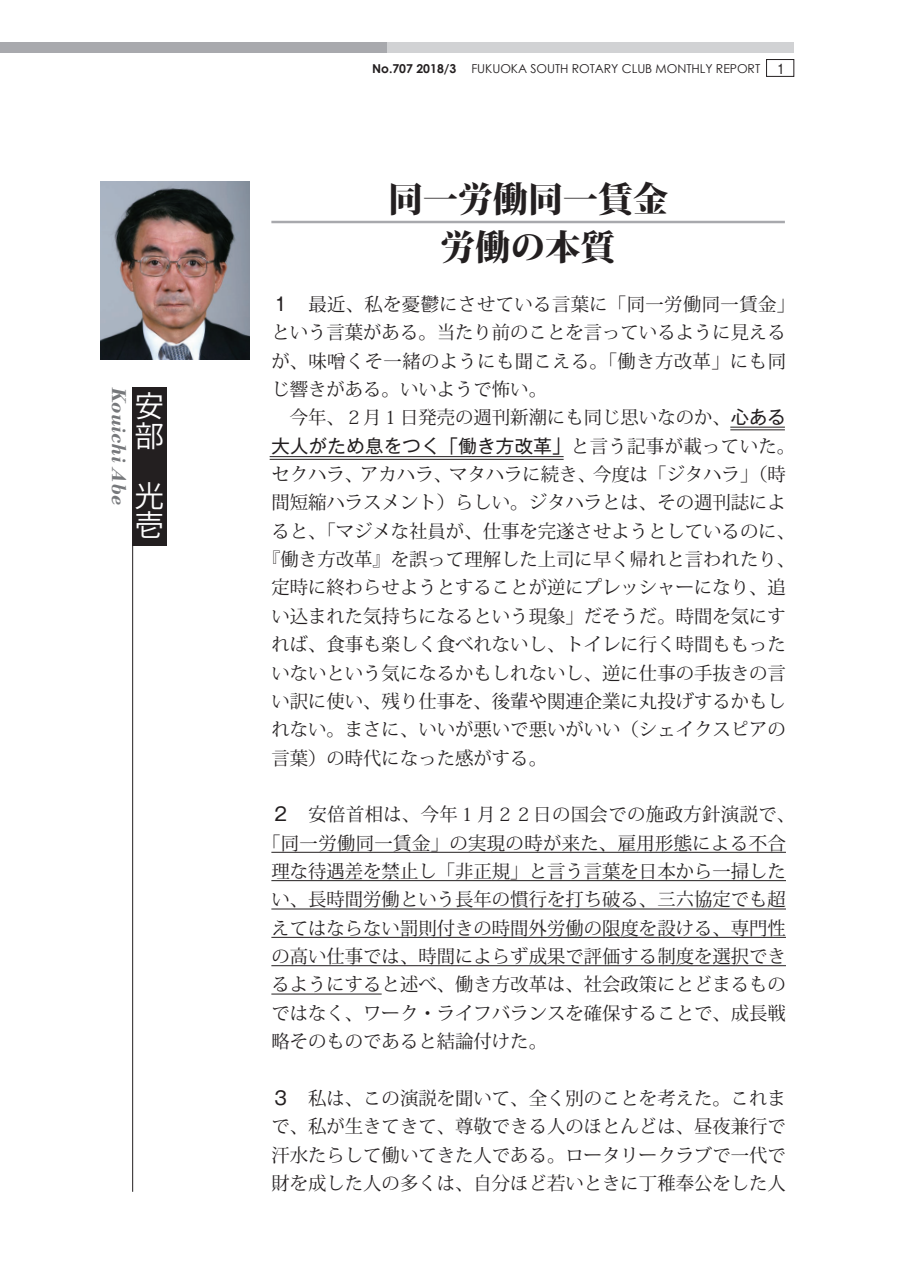
<style>
.page{position:relative;width:903px;height:1275px;background:#fff}
.page>*{position:absolute;margin:0;border:0;box-sizing:border-box;transform-origin:0 0}
.t1{font:800 35px/48.3px "Koz Min Pro";color:#231f20;text-align:center}
.t2{font:29.75px/29.8px "Source Han Sans JP";color:#fff}
.t3{font:italic 700 21px "Bodoni";color:#76787b}
.t4{font:18.38px/28.3px "Koz Min Pr 6 N";color:#231f20}
.t5{font:18.38px "Koz Min Pr 6 N";letter-spacing:.02em;color:#231f20}
.t6{font:18.38px "Gothic MB101 Pro";letter-spacing:.02em;color:#231f20}
.t7{font:12.25px "Century Gothic";letter-spacing:-.005em;color:#231f20}
.s1{font-weight:700}
.s2{font-family:"Gothic BBB Pro";font-weight:500;font-size:14px}
.s3{font-family:"Gothic MB101 Pro"}
.s4{font-family:"Koz Min Pr 6 N"}
</style>
<div class="page">
<div style="left:766px;top:59px;width:28px;height:18px;border:1px solid #231f20"></div>
<div style="left:0;top:42px;width:794px;height:10px;background:#d1d2d4"></div>
<div style="left:0;top:42px;width:387px;height:10px;background:#a8a9ad"></div>
<hr style="left:271px;top:221px;width:514px;height:2px;background:#a8a9ad">
<hr style="left:271px;top:852px;width:515px;height:1px;background:#231f20">
<hr style="left:271px;top:880px;width:515px;height:1px;background:#231f20">
<hr style="left:271px;top:908px;width:515px;height:1px;background:#231f20">
<hr style="left:271px;top:937px;width:515px;height:1px;background:#231f20">
<hr style="left:271px;top:965px;width:515px;height:1px;background:#231f20">
<hr style="left:271px;top:994px;width:111px;height:1px;background:#231f20">
<img style="left:100px;top:181px;width:149px;height:179px">
<div style="left:132px;top:387px;width:35px;height:159px;background:#231f20"></div>
<hr style="left:132px;top:387px;width:1px;height:805px;background:#231f20">
<hr style="left:730px;top:427px;width:55px;height:1px;background:#231f20">
<hr style="left:270px;top:456px;width:294px;height:1px;background:#231f20">
<hr style="left:730px;top:430px;width:55px;height:1px;background:#231f20">
<hr style="left:270px;top:459px;width:294px;height:1px;background:#231f20">
<p class="t3" style="left:132px;top:387px;width:119px;rotate:90deg">Kouichi Abe</p>
<h2 class="t2" style="left:135px;top:392px;width:30px">安部</h2>
<h2 class="t2" style="left:135px;top:481px;width:30px">光壱</h2>
<p class="t7" style="left:372px;top:60px;width:414px"><span class="s1">No.707 2018/3</span> FUKUOKA SOUTH ROTARY CLUB MONTHLY REPORT <span class="s2">1</span></p>
<h1 class="t1" style="left:388px;top:173px;width:281px">同一労働同一賃金労働の本質</h1>
<p class="t4" style="left:271px;top:290px;width:525px"><span class="s3">１</span>　最近、私を憂鬱にさせている言葉に「同一労働同一賃金」という言葉がある。当たり前のことを言っているように見えるが、味噌くそ一緒のようにも聞こえる。「働き方改革」にも同じ響きがある。いいようで怖い。<br>　今年、２月１日発売の週刊新潮にも同じ思いなのか、<span class="s3">心ある</span></p>
<p class="t6" style="left:271px;top:430px;width:525px">大人がため息をつく「働き方改革」<span class="s4">と言う記事が載っていた。</span></p>
<p class="t4" style="left:271px;top:461px;width:516px">セクハラ、アカハラ、マタハラに続き、今度は「ジタハラ」（時</p>
<p class="t4" style="left:271px;top:489px;width:516px">間短縮ハラスメント）らしい。ジタハラとは、その週刊誌によ</p>
<p class="t4" style="left:271px;top:517px;width:525px">ると、「マジメな社員が、仕事を完遂させようとしているのに、</p>
<p class="t4" style="left:262px;top:546px;width:534px">『働き方改革』を誤って理解した上司に早く帰れと言われたり、</p>
<p class="t4" style="left:271px;top:574px;width:516px">定時に終わらせようとすることが逆にプレッシャーになり、追</p>
<p class="t4" style="left:271px;top:602px;width:516px">い込まれた気持ちになるという現象」だそうだ。時間を気にす</p>
<p class="t4" style="left:271px;top:631px;width:516px">れば、食事も楽しく食べれないし、トイレに行く時間ももった</p>
<p class="t4" style="left:271px;top:659px;width:516px">いないという気になるかもしれないし、逆に仕事の手抜きの言</p>
<p class="t4" style="left:271px;top:687px;width:516px">い訳に使い、残り仕事を、後輩や関連企業に丸投げするかもし</p>
<p class="t4" style="left:271px;top:716px;width:516px">れない。まさに、いいが悪いで悪いがいい（シェイクスピアの</p>
<p class="t4" style="left:271px;top:744px;width:277px">言葉）の時代になった感がする。</p>
<p class="t5" style="left:271px;top:804px;width:525px"><span class="s3">２</span>　安倍首相は、今年１月２２日の国会での施政方針演説で、</p>
<p class="t5" style="left:262px;top:833px;width:525px">「同一労働同一賃金」の実現の時が来た、雇用形態による不合</p>
<p class="t4" style="left:271px;top:857px;width:516px">理な待遇差を禁止し「非正規」と言う言葉を日本から一掃した</p>
<p class="t4" style="left:271px;top:886px;width:516px">い、長時間労働という長年の慣行を打ち破る、三六協定でも超</p>
<p class="t4" style="left:271px;top:914px;width:516px">えてはならない罰則付きの時間外労働の限度を設ける、専門性</p>
<p class="t4" style="left:271px;top:943px;width:516px">の高い仕事では、時間によらず成果で評価する制度を選択でき</p>
<p class="t4" style="left:271px;top:971px;width:516px">るようにすると述べ、働き方改革は、社会政策にとどまるもの</p>
<p class="t4" style="left:271px;top:999px;width:516px">ではなく、ワーク・ライフバランスを確保することで、成長戦</p>
<p class="t4" style="left:271px;top:1028px;width:277px">略そのものであると結論付けた。</p>
<p class="t4" style="left:271px;top:1084px;width:516px;text-align:justify"><span class="s3">３</span>　私は、この演説を聞いて、全く別のことを考えた。これまで、私が生きてきて、尊敬できる人のほとんどは、昼夜兼行で汗水たらして働いてきた人である。ロータリークラブで一代で財を成した人の多くは、自分ほど若いときに丁稚奉公をした人</p>
</div>
